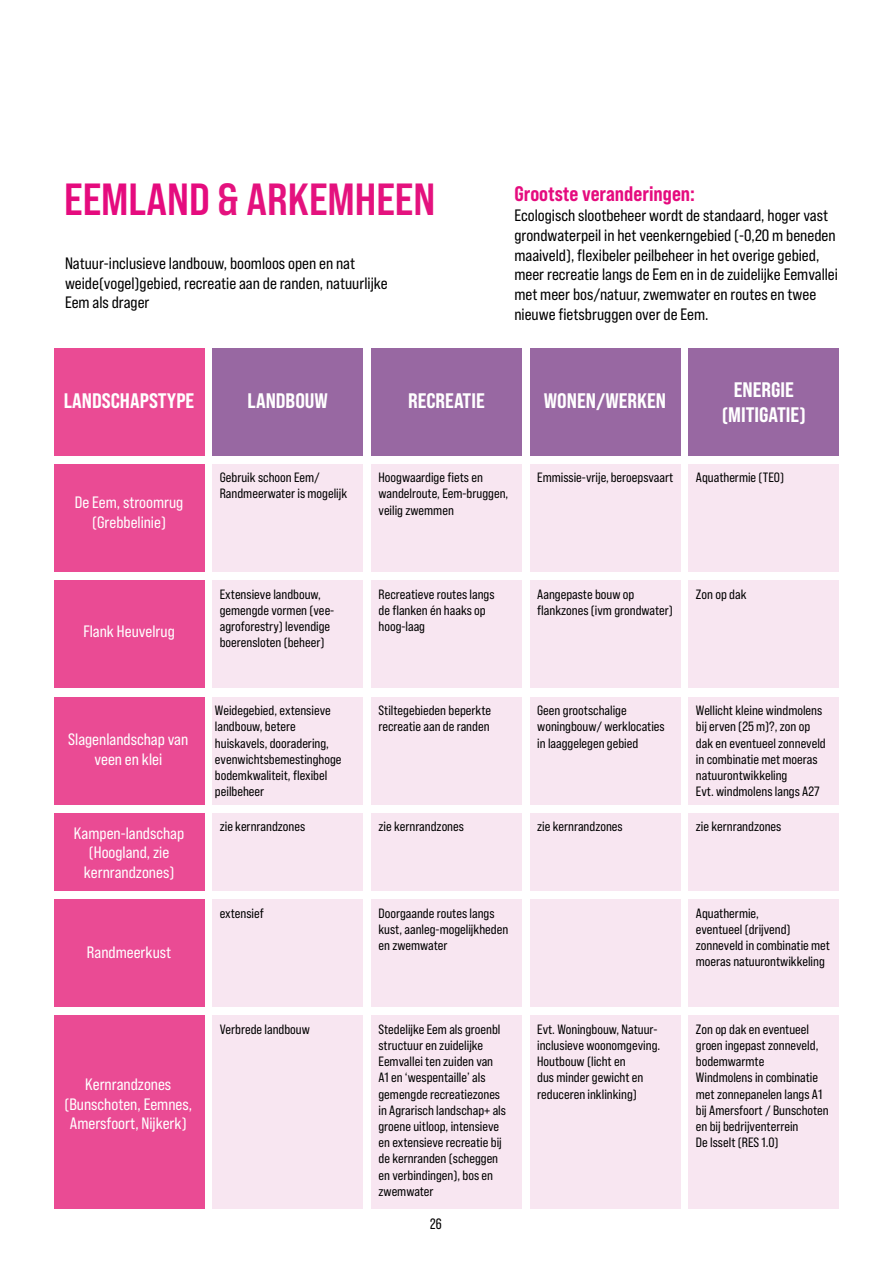
<style>
.page{position:relative;width:893px;height:1263px;background:#fff}
.page>*{position:absolute;margin:0;border:0;box-sizing:border-box;transform-origin:0 0}
.t1{font:45px "Bebas Neue Pro Sm E Bd";color:#e4127e}
.t2{font:21px/25.2px "Bebas Neue Pro Sm E Eb";color:#fff;text-align:center}
.t3{font:21px "Bebas Neue Pro Sm E Eb";color:#e50b7e}
.t4{font:16.5px/19.8px "Bebas Neue Pro Sm E Rg";color:#000}
.t5{font:16.5px/19.8px "Bebas Neue Pro Sm E Rg";color:#fff;text-align:center}
.t6{font:15px "Bebas Neue Pro";color:#000}
.t7{font:13.5px/16.2px "Bebas Neue Pro Sm E Rg";color:#000}
.s1{color:#e50b7e}
</style>
<div class="page">
<div style="left:54px;top:348px;width:150px;height:107px;background:#ea4b94"></div>
<div style="left:54px;top:464px;width:150px;height:108px;background:#ea4b94"></div>
<div style="left:54px;top:580px;width:150px;height:108px;background:#ea4b94"></div>
<div style="left:54px;top:697px;width:150px;height:107px;background:#ea4b94"></div>
<div style="left:54px;top:813px;width:150px;height:77px;background:#ea4b94"></div>
<div style="left:54px;top:899px;width:150px;height:108px;background:#ea4b94"></div>
<div style="left:54px;top:1015px;width:150px;height:194px;background:#ea4b94"></div>
<div style="left:213px;top:348px;width:150px;height:107px;background:#9868a2"></div>
<div style="left:371px;top:348px;width:151px;height:107px;background:#9868a2"></div>
<div style="left:530px;top:348px;width:150px;height:107px;background:#9868a2"></div>
<div style="left:689px;top:348px;width:150px;height:107px;background:#9868a2"></div>
<div style="left:213px;top:464px;width:150px;height:108px;background:#f8e6f1"></div>
<div style="left:371px;top:464px;width:151px;height:108px;background:#f8e6f1"></div>
<div style="left:530px;top:464px;width:150px;height:108px;background:#f8e6f1"></div>
<div style="left:689px;top:464px;width:150px;height:108px;background:#f8e6f1"></div>
<div style="left:213px;top:580px;width:150px;height:108px;background:#f8e6f1"></div>
<div style="left:371px;top:580px;width:151px;height:108px;background:#f8e6f1"></div>
<div style="left:530px;top:580px;width:150px;height:108px;background:#f8e6f1"></div>
<div style="left:689px;top:580px;width:150px;height:108px;background:#f8e6f1"></div>
<div style="left:213px;top:697px;width:150px;height:107px;background:#f8e6f1"></div>
<div style="left:371px;top:697px;width:151px;height:107px;background:#f8e6f1"></div>
<div style="left:530px;top:697px;width:150px;height:107px;background:#f8e6f1"></div>
<div style="left:689px;top:697px;width:150px;height:107px;background:#f8e6f1"></div>
<div style="left:213px;top:813px;width:150px;height:77px;background:#f8e6f1"></div>
<div style="left:371px;top:813px;width:151px;height:77px;background:#f8e6f1"></div>
<div style="left:530px;top:813px;width:150px;height:77px;background:#f8e6f1"></div>
<div style="left:689px;top:813px;width:150px;height:77px;background:#f8e6f1"></div>
<div style="left:213px;top:899px;width:150px;height:108px;background:#f8e6f1"></div>
<div style="left:371px;top:899px;width:151px;height:108px;background:#f8e6f1"></div>
<div style="left:530px;top:899px;width:150px;height:108px;background:#f8e6f1"></div>
<div style="left:689px;top:899px;width:150px;height:108px;background:#f8e6f1"></div>
<div style="left:213px;top:1015px;width:150px;height:194px;background:#f8e6f1"></div>
<div style="left:371px;top:1015px;width:151px;height:194px;background:#f8e6f1"></div>
<div style="left:530px;top:1015px;width:150px;height:194px;background:#f8e6f1"></div>
<div style="left:689px;top:1015px;width:150px;height:194px;background:#f8e6f1"></div>
<h1 class="t1" style="left:64px;top:173px;width:373px"><span class="s1">EEMLAND</span> &amp; ARKEMHEEN</h1>
<h2 class="t3" style="left:514px;top:181px;width:182px">Grootste veranderingen:</h2>
<p class="t4" style="left:514px;top:205px;width:325px">Ecologisch slootbeheer wordt de standaard, hoger vast grondwaterpeil in het veenkerngebied (-0,20 m beneden maaiveld), flexibeler peilbeheer in het overige gebied, meer recreatie langs de Eem en in de zuidelijke Eemvallei met meer bos/natuur, zwemwater en routes en twee nieuwe fietsbruggen over de Eem.</p>
<p class="t4" style="left:65px;top:253px;width:324px">Natuur-inclusieve landbouw, boomloos open en nat weide(vogel)gebied, recreatie aan de randen, natuurlijke<br>Eem als drager</p>
<h2 class="t2" style="left:64px;top:388px;width:132px">LANDSCHAPSTYPE</h2>
<p class="t5" style="left:75px;top:492px;width:110px">De Eem, stroomrug (Grebbelinie)</p>
<h2 class="t2" style="left:248px;top:388px;width:82px">LANDBOUW</h2>
<h2 class="t2" style="left:408px;top:388px;width:78px">RECREATIE</h2>
<h2 class="t2" style="left:544px;top:388px;width:124px">WONEN/WERKEN</h2>
<h2 class="t2" style="left:722px;top:376px;width:86px">ENERGIE (MITIGATIE)</h2>
<p class="t7" style="left:220px;top:469px;width:129px">Gebruik schoon Eem/<br>Randmeerwater is mogelijk</p>
<p class="t7" style="left:379px;top:469px;width:131px">Hoogwaardige fiets en wandelroute, Eem-bruggen, veilig zwemmen</p>
<p class="t7" style="left:537px;top:469px;width:138px">Emmissie-vrije, beroepsvaart</p>
<p class="t7" style="left:696px;top:469px;width:90px">Aquathermie (TEO)</p>
<p class="t5" style="left:83px;top:621px;width:93px">Flank Heuvelrug</p>
<p class="t5" style="left:68px;top:729px;width:122px">Slagenlandschap van veen en klei</p>
<p class="t5" style="left:74px;top:823px;width:112px">Kampen-landschap (Hoogland, zie kernrandzones)</p>
<p class="t5" style="left:87px;top:942px;width:86px">Randmeerkust</p>
<p class="t7" style="left:220px;top:586px;width:116px">Extensieve landbouw, gemengde vormen (vee&shy;agroforestry) levendige boerensloten (beheer)</p>
<p class="t7" style="left:215px;top:702px;width:128px">Weidegebied, extensieve landbouw, betere huiskavels, dooradering, evenwichtsbemestinghoge bodemkwaliteit, flexibel peilbeheer</p>
<p class="t7" style="left:220px;top:818px;width:87px">zie kernrandzones</p>
<p class="t7" style="left:220px;top:904px;width:46px">extensief</p>
<p class="t5" style="left:64px;top:1074px;width:129px">Kernrandzones (Bunschoten, Eemnes,<br>Amersfoort, Nijkerk)</p>
<p class="t7" style="left:220px;top:1021px;width:92px">Verbrede landbouw</p>
<p class="t7" style="left:379px;top:586px;width:118px">Recreatieve routes langs de flanken én haaks op hoog-laag</p>
<p class="t7" style="left:537px;top:586px;width:137px">Aangepaste bouw op flankzones (ivm grondwater)</p>
<p class="t7" style="left:696px;top:586px;width:52px">Zon op dak</p>
<p class="t7" style="left:379px;top:702px;width:114px">Stiltegebieden beperkte recreatie aan de randen</p>
<p class="t7" style="left:537px;top:702px;width:129px">Geen grootschalige woningbouw/ werklocaties in laaggelegen gebied</p>
<p class="t7" style="left:696px;top:702px;width:131px">Wellicht kleine windmolens bij erven (25 m)?, zon op dak en eventueel zonneveld in combinatie met moeras natuurontwikkeling<br>Evt. windmolens langs A27</p>
<p class="t7" style="left:378px;top:818px;width:87px">zie kernrandzones</p>
<p class="t7" style="left:537px;top:818px;width:87px">zie kernrandzones</p>
<p class="t7" style="left:696px;top:818px;width:87px">zie kernrandzones</p>
<p class="t7" style="left:378px;top:904px;width:131px">Doorgaande routes langs kust, aanleg-mogelijkheden en zwemwater</p>
<p class="t7" style="left:696px;top:904px;width:136px">Aquathermie,<br>eventueel (drijvend) zonneveld in combinatie met moeras natuurontwikkeling</p>
<p class="t7" style="left:378px;top:1021px;width:129px">Stedelijke Eem als groenbl structuur en zuidelijke<br>Eemvallei ten zuiden van<br>A1 en ‘wespentaille’ als gemengde recreatiezones in Agrarisch landschap+ als groene uitloop, intensieve en extensieve recreatie bij de kernranden (scheggen en verbindingen), bos en zwemwater</p>
<p class="t7" style="left:537px;top:1021px;width:125px">Evt. Woningbouw, Natuur&shy;inclusieve woonomgeving.<br>Houtbouw (licht en<br>dus minder gewicht en reduceren inklinking)</p>
<p class="t7" style="left:696px;top:1021px;width:134px">Zon op dak en eventueel groen ingepast zonneveld, bodemwarmte<br>Windmolens in combinatie met zonnepanelen langs A1 bij Amersfoort / Bunschoten en bij bedrijventerrein<br>De Isselt (RES 1.0)</p>
<p class="t6" style="left:430px;top:1215px;width:13px">26</p>
</div>
